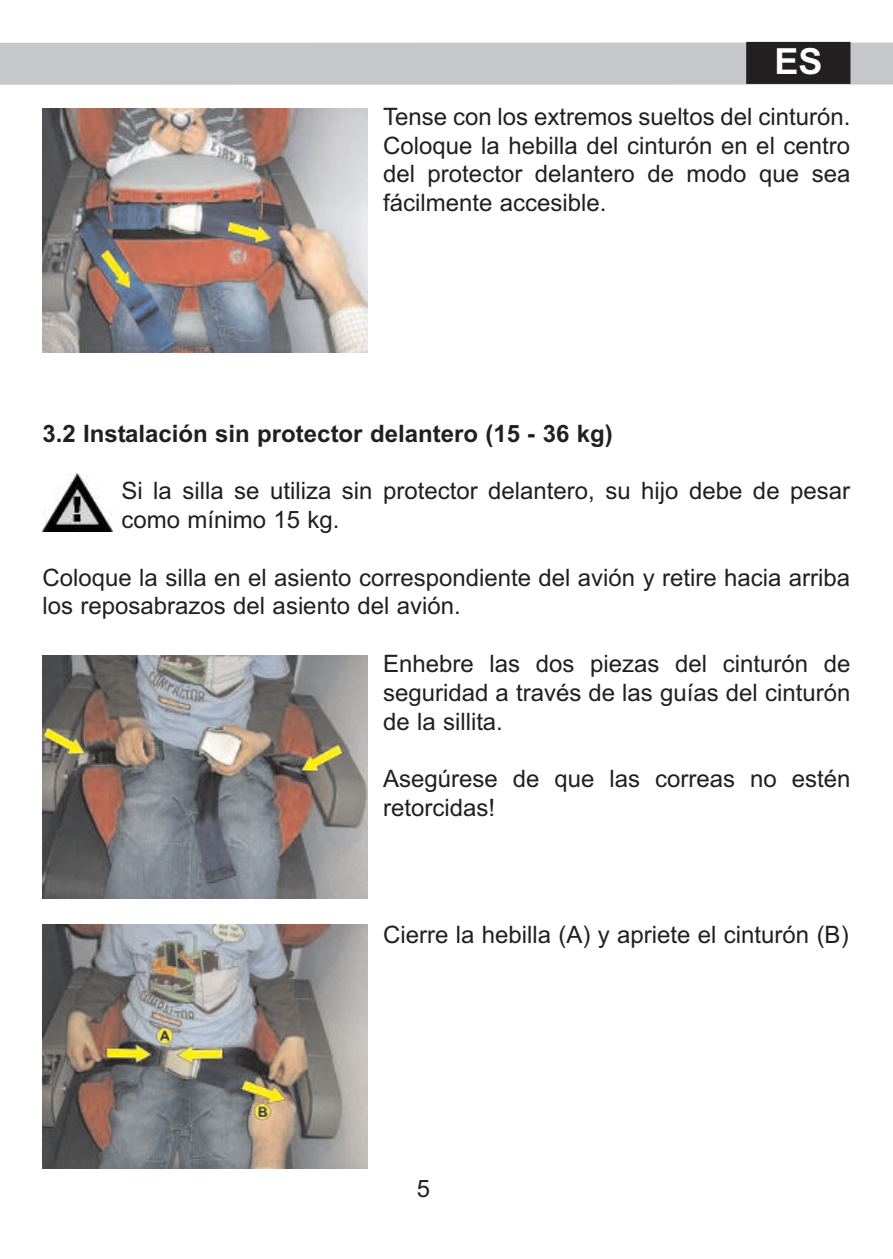
<style>
.page{position:relative;width:893px;height:1259px;background:#fff}
.page>*{position:absolute;margin:0;border:0;box-sizing:border-box;transform-origin:0 0}
.t1{font:700 36px "Arial";color:#fff}
.t2{font:24px/28.8px "Arial";color:#231f20}
.t3{font:700 24px "Arial";color:#231f20}
</style>
<div class="page">
<div style="left:0;top:43px;width:893px;height:42px;background:#c6c7c9"></div>
<div style="left:746px;top:42px;width:104px;height:42px;background:#231f20"></div>
<img style="left:43px;top:108px;width:325px;height:244px">
<img style="left:43px;top:474px;width:69px;height:57px">
<img style="left:43px;top:655px;width:325px;height:244px">
<img style="left:43px;top:924px;width:325px;height:244px">
<h1 class="t1" style="left:774px;top:41px;width:50px">ES</h1>
<p class="t2" style="left:383px;top:102px;width:469px;text-align:justify">Tense con los extremos sueltos del cinturón.<br>Coloque la hebilla del cinturón en el centro del protector delantero de modo que sea fácilmente accesible.</p>
<p class="t3" style="left:43px;top:419px;width:572px">3.2 Instalación sin protector delantero (15 - 36 kg)</p>
<p class="t2" style="left:121px;top:476px;width:730px">Si la silla se utiliza sin protector delantero, su hijo debe de pesar como mínimo 15 kg.</p>
<p class="t2" style="left:43px;top:563px;width:809px">Coloque la silla en el asiento correspondiente del avión y retire hacia arriba los reposabrazos del asiento del avión.</p>
<p class="t2" style="left:383px;top:649px;width:469px;text-align:justify">Enhebre las dos piezas del cinturón de seguridad a través de las guías del cinturón de la sillita.</p>
<p class="t2" style="left:383px;top:764px;width:469px">Asegúrese de que las correas no estén retorcidas!</p>
<p class="t2" style="left:383px;top:920px;width:467px">Cierre la hebilla (A) y apriete el cinturón (B)</p>
<p class="t2" style="left:417px;top:1174px;width:15px">5</p>
</div>
